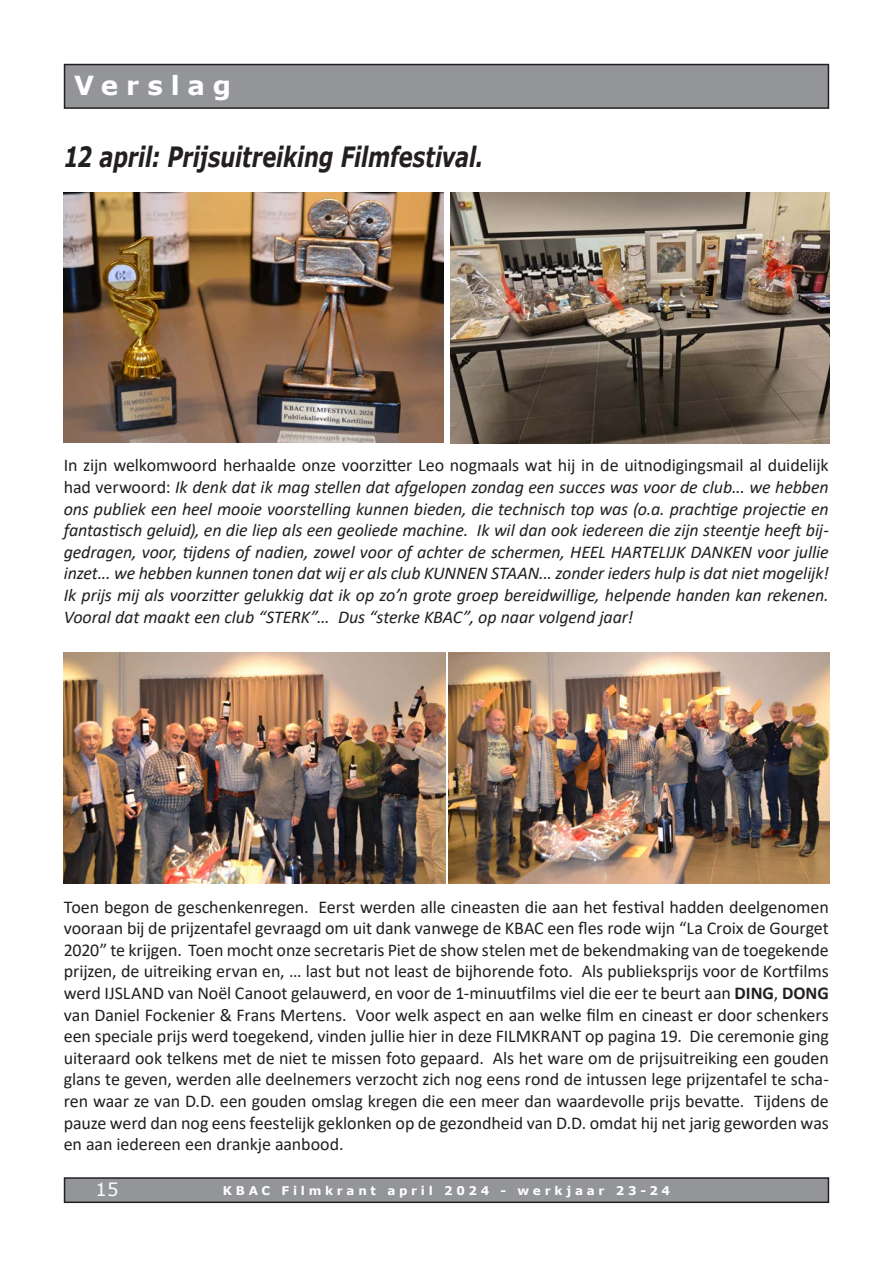
<style>
.page{position:relative;width:893px;height:1263px;background:#fff}
.page>*{position:absolute;margin:0;border:0;box-sizing:border-box;transform-origin:0 0}
.t1{font:italic 700 27.9px "Verdana";letter-spacing:-.01em;color:#231f20;scale:.75 1}
.t2{font:700 26.25px "Verdana";letter-spacing:.295em;color:#fff}
.t3{font:18px/21.6px "Calibri";letter-spacing:-.005em;color:#231f20;text-align:justify}
.t4{font:italic 18px/21.6px "Calibri";letter-spacing:-.005em;color:#231f20;text-align:justify}
.t5{font:18px "Verdana";color:#fff}
.t6{font:700 12px "Verdana";letter-spacing:.31em;color:#fff}
.s1{font-style:normal}
.s2{font-weight:700}
</style>
<div class="page">
<svg style="left:63px;top:1177px;width:767px;height:27px;background:#8b8c8f"></svg>
<svg style="left:63px;top:63px;width:767px;height:46px;background:#8d8f91"></svg>
<img style="left:64px;top:192px;width:379px;height:250px">
<img style="left:451px;top:192px;width:378px;height:251px">
<img style="left:64px;top:653px;width:381px;height:230px">
<img style="left:449px;top:653px;width:380px;height:230px">
<h2 class="t2" style="left:74px;top:66px;width:158px">Verslag</h2>
<h1 class="t1" style="left:64px;top:137px;width:561px">12 april: Prijsuitreiking Filmfestival.</h1>
<p class="t4" style="left:64px;top:454px;width:767px"><span class="s1">In zijn welkomwoord herhaalde onze voorzitter Leo nogmaals wat hij in de uitnodigingsmail al duidelijk had verwoord:</span> Ik denk dat ik mag stellen dat afgelopen zondag een succes was voor de club... we hebben ons publiek een heel mooie voorstelling kunnen bieden, die technisch top was (o.a. prachtige projectie en fantastisch geluid), en die liep als een geoliede machine. Ik wil dan ook iedereen die zijn steentje heeft bij&shy;gedragen, voor, tijdens of nadien, zowel voor of achter de schermen, HEEL HARTELIJK DANKEN voor jullie inzet... we hebben kunnen tonen dat wij er als club KUNNEN STAAN... zonder ieders hulp is dat niet mogelijk!<br>Ik prijs mij als voorzitter gelukkig dat ik op zo’n grote groep bereidwillige, helpende handen kan rekenen.<br>Vooral dat maakt een club “STERK”... Dus “sterke KBAC”, op naar volgend jaar!</p>
<p class="t3" style="left:64px;top:895px;width:767px">Toen begon de geschenkenregen. Eerst werden alle cineasten die aan het festival hadden deelgenomen vooraan bij de prijzentafel gevraagd om uit dank vanwege de KBAC een fles rode wijn “La Croix de Gourget 2020” te krijgen. Toen mocht onze secretaris Piet de show stelen met de bekendmaking van de toegekende prijzen, de uitreiking ervan en, … last but not least de bijhorende foto. Als publieksprijs voor de Kortfilms werd IJSLAND van Noël Canoot gelauwerd, en voor de 1-minuutfilms viel die eer te beurt aan <span class="s2">DING</span>, <span class="s2">DONG </span>van Daniel Fockenier &amp; Frans Mertens. Voor welk aspect en aan welke film en cineast er door schenkers een speciale prijs werd toegekend, vinden jullie hier in deze FILMKRANT op pagina 19. Die ceremonie ging uiteraard ook telkens met de niet te missen foto gepaard. Als het ware om de prijsuitreiking een gouden glans te geven, werden alle deelnemers verzocht zich nog eens rond de intussen lege prijzentafel te scha&shy;ren waar ze van D.D. een gouden omslag kregen die een meer dan waardevolle prijs bevatte. Tijdens de pauze werd dan nog eens feestelijk geklonken op de gezondheid van D.D. omdat hij net jarig geworden was en aan iedereen een drankje aanbood.</p>
<p class="t5" style="left:96px;top:1177px;width:24px">15</p>
<p class="t6" style="left:223px;top:1182px;width:449px">KBAC Filmkrant april 2024 - werkjaar 23-24</p>
</div>
